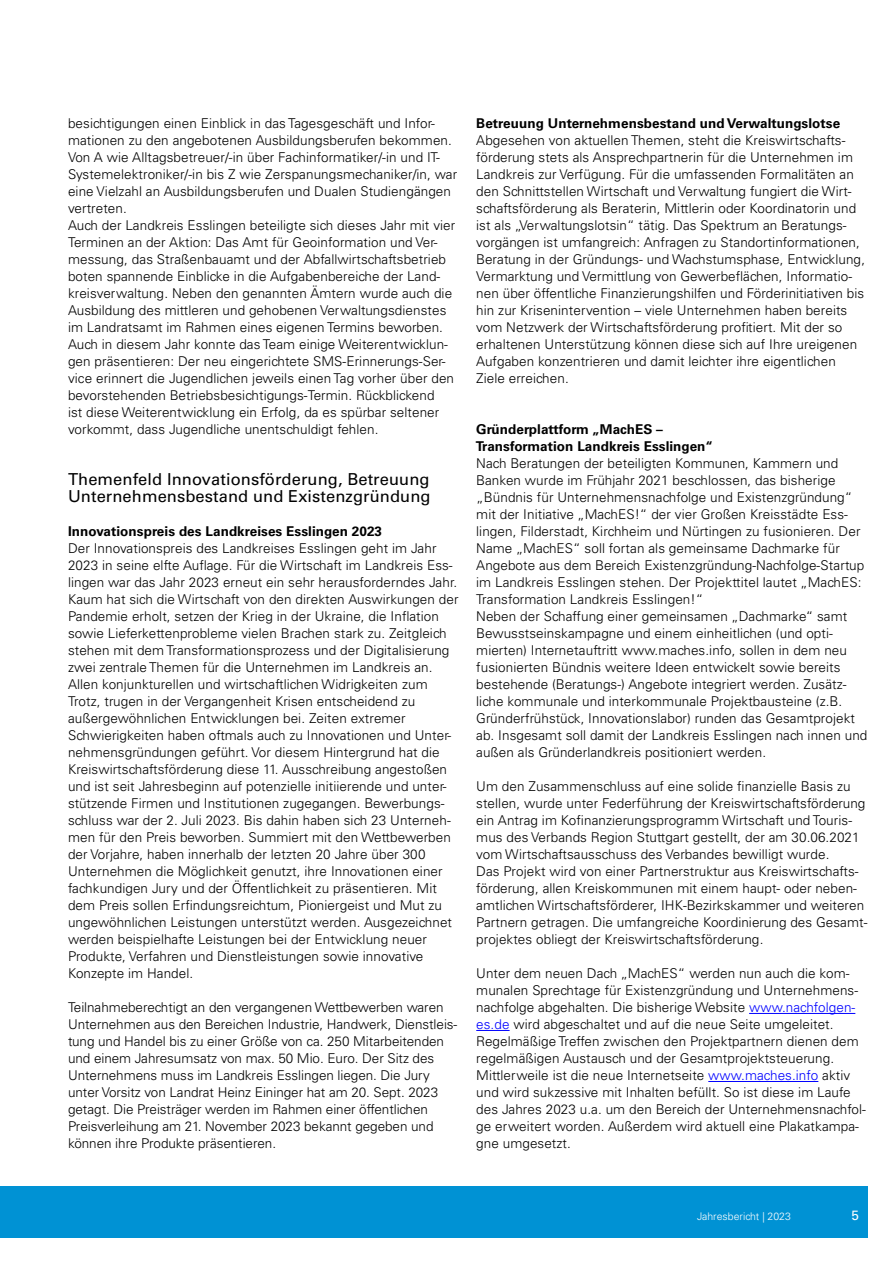
<style>
.page{position:relative;width:893px;height:1263px;background:#fff}
.page>*{position:absolute;margin:0;border:0;box-sizing:border-box;transform-origin:0 0}
.t1{font:16.5px/17px "Univers LT Std";letter-spacing:.005em;color:#000}
.t2{font:300 13.5px/17px "Univers LT Std";letter-spacing:.005em;color:#000}
.t3{font:700 13.5px/17px "Univers LT Std";letter-spacing:.005em;color:#000}
.t4{font:13.5px "Univers LT Std";color:#fff}
.t5{font:300 10.5px "Univers LT Std";color:#fff}
.s1{color:#00f}
</style>
<div class="page">
<div style="left:0;top:1186px;width:867px;height:51px;background:#0092d4"></div>
<hr style="left:749px;top:1013px;width:106px;height:1px;background:#00f">
<hr style="left:476px;top:1030px;width:34px;height:1px;background:#00f">
<hr style="left:708px;top:1081px;width:110px;height:1px;background:#00f">
<p class="t2" style="left:68px;top:114px;width:391px">besichtigungen einen Einblick in das Tagesgeschäft und Infor&shy;mationen zu den angebotenen Ausbildungsberufen bekommen.<br>Von A wie Alltagsbetreuer/-in über Fachinformatiker/-in und IT-Systemelektroniker/-in bis Z wie Zerspanungsmechaniker/in, war eine Vielzahl an Ausbildungsberufen und Dualen Studiengängen vertreten.</p>
<p class="t2" style="left:68px;top:216px;width:389px">Auch der Landkreis Esslingen beteiligte sich dieses Jahr mit vier Terminen an der Aktion: Das Amt für Geoinformation und Ver&shy;messung, das Straßenbauamt und der Abfallwirtschaftsbetrieb boten spannende Einblicke in die Aufgabenbereiche der Land&shy;kreisverwaltung. Neben den genannten Ämtern wurde auch die Ausbildung des mittleren und gehobenen Verwaltungsdienstes im Landratsamt im Rahmen eines eigenen Termins beworben.</p>
<p class="t2" style="left:68px;top:335px;width:388px">Auch in diesem Jahr konnte das Team einige Weiterentwicklun&shy;gen präsentieren: Der neu eingerichtete SMS-Erinnerungs-Ser&shy;vice erinnert die Jugendlichen jeweils einen Tag vorher über den bevorstehenden Betriebsbesichtigungs-Termin. Rückblickend<br>ist diese Weiterentwicklung ein Erfolg, da es spürbar seltener vorkommt, dass Jugendliche unentschuldigt fehlen.</p>
<h2 class="t1" style="left:68px;top:470px;width:364px">Themenfeld Innovationsförderung, Betreuung<br>Unternehmensbestand und Existenzgründung</h2>
<h3 class="t3" style="left:68px;top:523px;width:316px">Innovationspreis des Landkreises Esslingen 2023</h3>
<p class="t2" style="left:68px;top:540px;width:392px">Der Innovationspreis des Landkreises Esslingen geht im Jahr 2023 in seine elfte Auflage. Für die Wirtschaft im Landkreis Ess&shy;lingen war das Jahr 2023 erneut ein sehr herausforderndes Jahr.<br>Kaum hat sich die Wirtschaft von den direkten Auswirkungen der Pandemie erholt, setzen der Krieg in der Ukraine, die Inflation sowie Lieferkettenprobleme vielen Brachen stark zu. Zeitgleich stehen mit dem Transformationsprozess und der Digitalisierung zwei zentrale Themen für die Unternehmen im Landkreis an.</p>
<p class="t2" style="left:68px;top:676px;width:386px">Allen konjunkturellen und wirtschaftlichen Widrigkeiten zum Trotz, trugen in der Vergangenheit Krisen entscheidend zu außergewöhnlichen Entwicklungen bei. Zeiten extremer Schwierigkeiten haben oftmals auch zu Innovationen und Unter&shy;nehmensgründungen geführt. Vor diesem Hintergrund hat die Kreiswirtschaftsförderung diese 11. Ausschreibung angestoßen und ist seit Jahresbeginn auf potenzielle initiierende und unter&shy;stützende Firmen und Institutionen zugegangen. Bewerbungs&shy;schluss war der 2. Juli 2023. Bis dahin haben sich 23 Unterneh&shy;men für den Preis beworben. Summiert mit den Wettbewerben der Vorjahre, haben innerhalb der letzten 20 Jahre über 300<br>Unternehmen die Möglichkeit genutzt, ihre Innovationen einer fachkundigen Jury und der Öffentlichkeit zu präsentieren. Mit dem Preis sollen Erfindungsreichtum, Pioniergeist und Mut zu ungewöhnlichen Leistungen unterstützt werden. Ausgezeichnet werden beispielhafte Leistungen bei der Entwicklung neuer Produkte, Verfahren und Dienstleistungen sowie innovative Konzepte im Handel.</p>
<p class="t2" style="left:68px;top:999px;width:391px">Teilnahmeberechtigt an den vergangenen Wettbewerben waren Unternehmen aus den Bereichen Industrie, Handwerk, Dienstleis&shy;tung und Handel bis zu einer Größe von ca. 250 Mitarbeitenden und einem Jahresumsatz von max. 50 Mio. Euro. Der Sitz des Unternehmens muss im Landkreis Esslingen liegen. Die Jury unter Vorsitz von Landrat Heinz Eininger hat am 20. Sept. 2023 getagt. Die Preisträger werden im Rahmen einer öffentlichen Preisverleihung am 21. November 2023 bekannt gegeben und können ihre Produkte präsentieren.</p>
<h3 class="t3" style="left:476px;top:114px;width:365px">Betreuung Unternehmensbestand und Verwaltungslotse</h3>
<p class="t2" style="left:476px;top:131px;width:390px">Abgesehen von aktuellen Themen, steht die Kreiswirtschafts&shy;förderung stets als Ansprechpartnerin für die Unternehmen im Landkreis zur Verfügung. Für die umfassenden Formalitäten an den Schnittstellen Wirtschaft und Verwaltung fungiert die Wirt&shy;schaftsförderung als Beraterin, Mittlerin oder Koordinatorin und ist als „Verwaltungslotsin“ tätig. Das Spektrum an Beratungs&shy;vorgängen ist umfangreich: Anfragen zu Standortinformationen, Beratung in der Gründungs- und Wachstumsphase, Entwicklung, Vermarktung und Vermittlung von Gewerbeflächen, Informatio&shy;nen über öffentliche Finanzierungshilfen und Förderinitiativen bis hin zur Krisenintervention – viele Unternehmen haben bereits vom Netzwerk der Wirtschaftsförderung profitiert. Mit der so erhaltenen Unterstützung können diese sich auf Ihre ureigenen Aufgaben konzentrieren und damit leichter ihre eigentlichen Ziele erreichen.</p>
<h3 class="t3" style="left:476px;top:421px;width:239px">Gründerplattform „MachES –<br>Transformation Landkreis Esslingen“</h3>
<p class="t2" style="left:476px;top:454px;width:390px">Nach Beratungen der beteiligten Kommunen, Kammern und Banken wurde im Frühjahr 2021 beschlossen, das bisherige „Bündnis für Unternehmensnachfolge und Existenzgründung“ mit der Initiative „MachES!“ der vier Großen Kreisstädte Ess&shy;lingen, Filderstadt, Kirchheim und Nürtingen zu fusionieren. Der Name „MachES“ soll fortan als gemeinsame Dachmarke für Angebote aus dem Bereich Existenzgründung-Nachfolge-Startup im Landkreis Esslingen stehen. Der Projekttitel lautet „MachES:<br>Transformation Landkreis Esslingen!“</p>
<p class="t2" style="left:476px;top:608px;width:393px">Neben der Schaffung einer gemeinsamen „Dachmarke“ samt Bewusstseinskampagne und einem einheitlichen (und opti&shy;mierten) Internetauftritt www.maches.info, sollen in dem neu fusionierten Bündnis weitere Ideen entwickelt sowie bereits bestehende (Beratungs-) Angebote integriert werden. Zusätz&shy;liche kommunale und interkommunale Projektbausteine (z.B.<br>Gründerfrühstück, Innovationslabor) runden das Gesamtprojekt ab. Insgesamt soll damit der Landkreis Esslingen nach innen und außen als Gründerlandkreis positioniert werden.</p>
<p class="t2" style="left:476px;top:778px;width:391px">Um den Zusammenschluss auf eine solide finanzielle Basis zu stellen, wurde unter Federführung der Kreiswirtschaftsförderung ein Antrag im Kofinanzierungsprogramm Wirtschaft und Touris&shy;mus des Verbands Region Stuttgart gestellt, der am 30.06.2021 vom Wirtschaftsausschuss des Verbandes bewilligt wurde.</p>
<p class="t2" style="left:476px;top:863px;width:393px">Das Projekt wird von einer Partnerstruktur aus Kreiswirtschafts&shy;förderung, allen Kreiskommunen mit einem haupt- oder neben&shy;amtlichen Wirtschaftsförderer, IHK-Bezirkskammer und weiteren Partnern getragen. Die umfangreiche Koordinierung des Gesamt&shy;projektes obliegt der Kreiswirtschaftsförderung.</p>
<p class="t2" style="left:476px;top:965px;width:383px">Unter dem neuen Dach „MachES“ werden nun auch die kom&shy;munalen Sprechtage für Existenzgründung und Unternehmens&shy;nachfolge abgehalten. Die bisherige Website <span class="s1">www.nachfolgen&shy;es.de</span> wird abgeschaltet und auf die neue Seite umgeleitet.</p>
<p class="t2" style="left:476px;top:1033px;width:384px">Regelmäßige Treffen zwischen den Projektpartnern dienen dem regelmäßigen Austausch und der Gesamtprojektsteuerung.</p>
<p class="t2" style="left:476px;top:1067px;width:391px">Mittlerweile ist die neue Internetseite <span class="s1">www.maches.info</span> aktiv und wird sukzessive mit Inhalten befüllt. So ist diese im Laufe des Jahres 2023 u.a. um den Bereich der Unternehmensnachfol&shy;ge erweitert worden. Außerdem wird aktuell eine Plakatkampa&shy;gne umgesetzt.</p>
<p class="t5" style="left:697px;top:1210px;width:95px">Jahresbericht | 2023</p>
<p class="t4" style="left:851px;top:1208px;width:9px">5</p>
</div>
